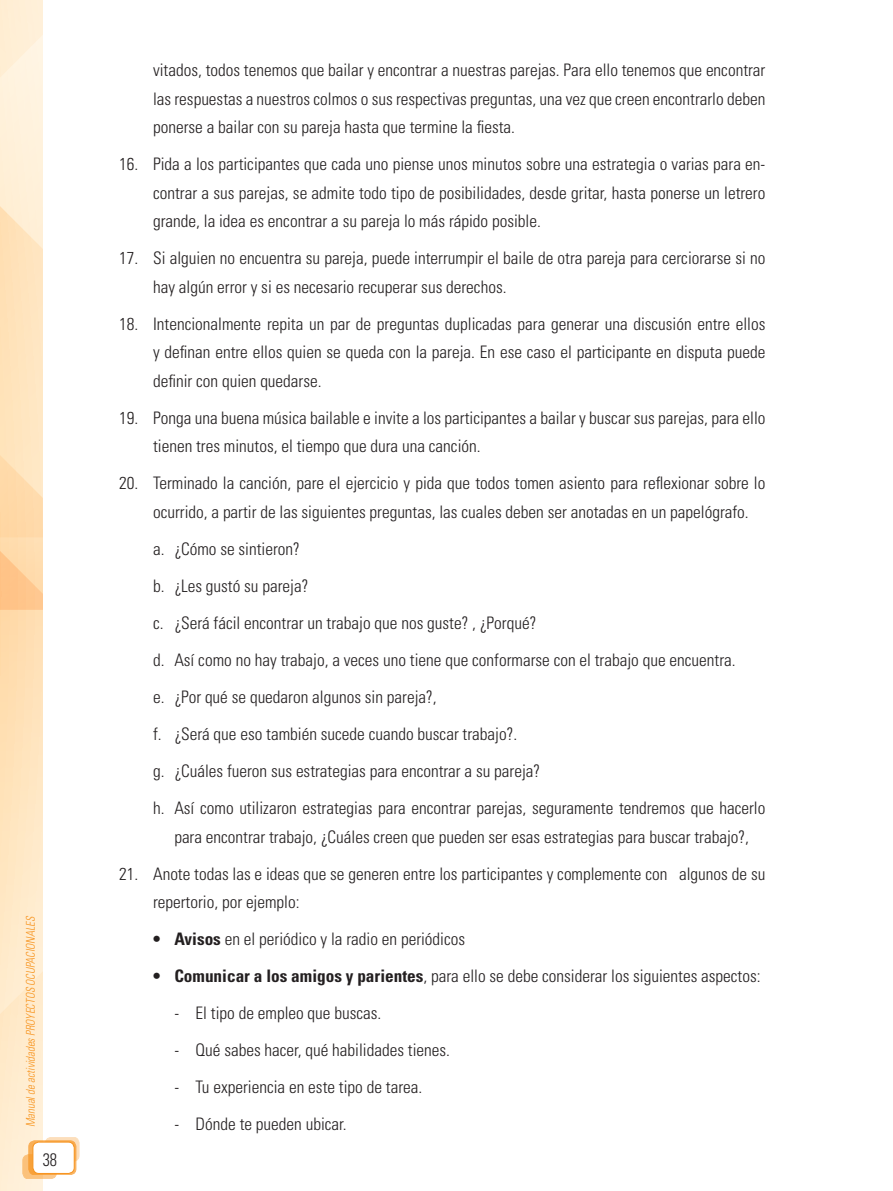
<style>
.page{position:relative;width:893px;height:1191px;background:#fff}
.page>*{position:absolute;margin:0;border:0;box-sizing:border-box;transform-origin:0 0}
.t1{font:300 condensed 18px "Univers LT Std";color:#231f20;scale:.9 1}
.t2{font:300 condensed 17.25px/28.5px "Univers LT Std";color:#231f20}
.t3{font:italic 300 condensed 12px "Univers LT Std";color:#f7931d;scale:.9 1}
.s1{font-weight:700}
</style>
<div class="page">
<svg style="left:0;top:0;width:43px;height:1191px;background:#fee6c3"></svg>
<svg style="left:29px;top:1140px;width:47px;height:34px"></svg>
<div style="left:29px;top:1140px;width:47px;height:34px;border:1px solid #f7931d;border-radius:6px"></div>
<svg style="left:23px;top:1154px;width:33px;height:24px"></svg>
<div style="left:23px;top:1154px;width:33px;height:24px;border:1px solid #f7931d;border-radius:6px"></div>
<svg style="left:46px;top:1137px;width:33px;height:24px"></svg>
<div style="left:45px;top:1137px;width:34px;height:24px;border:1px solid #f7931d;border-radius:6px"></div>
<div style="left:33px;top:1142px;width:41px;height:31px;background:#fff;border-radius:6px"></div>
<div style="left:33px;top:1142px;width:41px;height:31px;border:1px solid #f7931d;border-radius:6px"></div>
<p class="t3" style="left:23px;top:1127px;width:236px;rotate:-90deg">Manual de actividades PROYECTOS OCUPACIONALES</p>
<p class="t1" style="left:43px;top:1149px;width:17px">38</p>
<p class="t2" style="left:153px;top:56px;width:614px;text-align:justify">vitados, todos tenemos que bailar y encontrar a nuestras parejas. Para ello tenemos que encontrar las respuestas a nuestros colmos o sus respectivas preguntas, una vez que creen encontrarlo deben ponerse a bailar con su pareja hasta que termine la fiesta.</p>
<p class="t2" style="left:153px;top:150px;width:614px;text-align:justify;text-indent:-34px">16. Pida a los participantes que cada uno piense unos minutos sobre una estrategia o varias para en&shy;contrar a sus parejas, se admite todo tipo de posibilidades, desde gritar, hasta ponerse un letrero grande, la idea es encontrar a su pareja lo más rápido posible.</p>
<p class="t2" style="left:153px;top:244px;width:614px;text-indent:-34px">17. Si alguien no encuentra su pareja, puede interrumpir el baile de otra pareja para cerciorarse si no hay algún error y si es necesario recuperar sus derechos.</p>
<p class="t2" style="left:153px;top:309px;width:614px;text-align:justify;text-indent:-34px">18. Intencionalmente repita un par de preguntas duplicadas para generar una discusión entre ellos y definan entre ellos quien se queda con la pareja. En ese caso el participante en disputa puede definir con quien quedarse.</p>
<p class="t2" style="left:153px;top:403px;width:614px;text-indent:-34px">19. Ponga una buena música bailable e invite a los participantes a bailar y buscar sus parejas, para ello tienen tres minutos, el tiempo que dura una canción.</p>
<p class="t2" style="left:153px;top:469px;width:614px;text-indent:-34px">20. Terminado la canción, pare el ejercicio y pida que todos tomen asiento para reflexionar sobre lo ocurrido, a partir de las siguientes preguntas, las cuales deben ser anotadas en un papelógrafo.</p>
<p class="t2" style="left:153px;top:530px;width:614px;line-height:37px">a. ¿Cómo se sintieron?<br>b. ¿Les gustó su pareja?<br>c. ¿Será fácil encontrar un trabajo que nos guste? , ¿Porqué?<br>d. Así como no hay trabajo, a veces uno tiene que conformarse con el trabajo que encuentra.<br>e. ¿Por qué se quedaron algunos sin pareja?,<br>f. ¿Será que eso también sucede cuando buscar trabajo?.<br>g. ¿Cuáles fueron sus estrategias para encontrar a su pareja?<br>h. Así como utilizaron estrategias para encontrar parejas, seguramente tendremos que hacerlo</p>
<p class="t2" style="left:174px;top:822px;width:576px">para encontrar trabajo, ¿Cuáles creen que pueden ser esas estrategias para buscar trabajo?,</p>
<p class="t2" style="left:153px;top:859px;width:614px;text-indent:-34px">21. Anote todas las e ideas que se generen entre los participantes y complemente con algunos de su repertorio, por ejemplo:</p>
<p class="t2" style="left:153px;top:925px;width:314px"><span class="s1">• Avisos</span> en el periódico y la radio en periódicos</p>
<p class="t2" style="left:153px;top:962px;width:609px"><span class="s1">• Comunicar a los amigos y parientes</span>, para ello se debe considerar los siguientes aspectos:</p>
<p class="t2" style="left:174px;top:999px;width:209px">- El tipo de empleo que buscas.</p>
<p class="t2" style="left:174px;top:1036px;width:277px">- Qué sabes hacer, qué habilidades tienes.</p>
<p class="t2" style="left:174px;top:1073px;width:249px">- Tu experiencia en este tipo de tarea.</p>
<p class="t2" style="left:174px;top:1110px;width:174px">- Dónde te pueden ubicar.</p>
</div>
